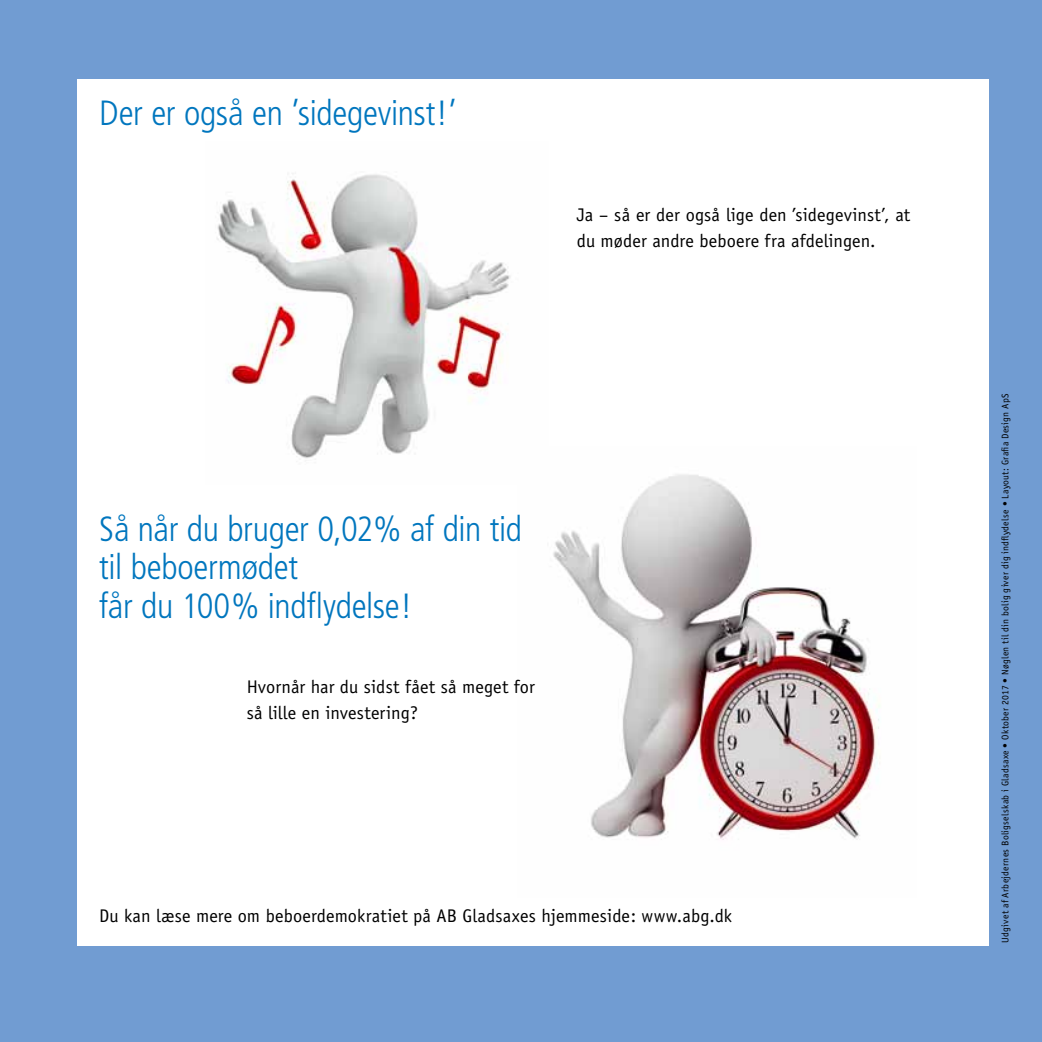
<style>
.page{position:relative;width:1042px;height:1042px;background:#719cd2}
.page>*{position:absolute;margin:0;border:0;box-sizing:border-box;transform-origin:0 0}
.t1{font:300 condensed 35px/38.5px "Frutiger";letter-spacing:-.01em;color:#0076be}
.t2{font:18.38px/26.2px "Officina Sans";letter-spacing:.005em;color:#000}
.t3{font:9.62px "Officina Sans";letter-spacing:.025em;color:#000}
</style>
<div class="page">
<div style="left:78px;top:79px;width:911px;height:866px;background:#fff"></div>
<img style="left:553px;top:474px;width:327px;height:366px">
<img style="left:217px;top:173px;width:294px;height:285px">
<h1 class="t1" style="left:99px;top:95px;width:359px">Der er også en ’sidegevinst!’</h1>
<p class="t2" style="left:577px;top:201px;width:335px">Ja – så er der også lige den ’sidegevinst’, at du møder andre beboere fra afdelingen.</p>
<h1 class="t1" style="left:99px;top:510px;width:424px">Så når du bruger 0,02% af din tid til beboermødet<br>får du 100% indflydelse!</h1>
<p class="t2" style="left:247px;top:674px;width:290px">Hvornår har du sidst fået så meget for så lille en investering?</p>
<p class="t2" style="left:99px;top:902px;width:634px">Du kan læse mere om beboerdemokratiet på AB Gladsaxes hjemmeside: www.abg.dk</p>
<p class="t3" style="left:1000px;top:943px;width:550px;rotate:-90deg">Udgivet af Arbejdernes Boligselskab i Gladsaxe • Oktober 2017 • Nøglen til din bolig giver dig indflydelse • Layout: Grafia Design ApS</p>
</div>
